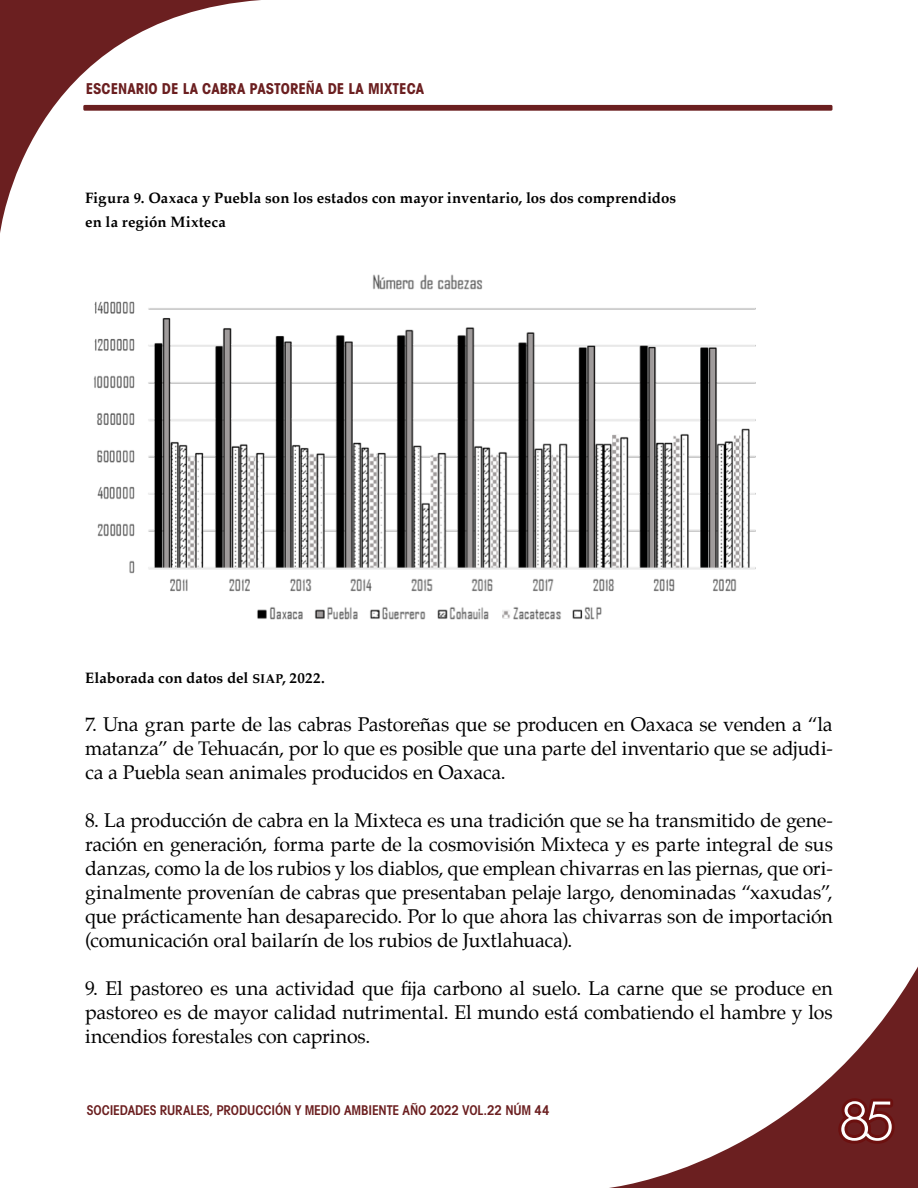
<style>
.page{position:relative;width:918px;height:1188px;background:#fff}
.page>*{position:absolute;margin:0;border:0;box-sizing:border-box;transform-origin:0 0}
.t1{font:60px "Martin Got URWT Ligh";color:#fff}
.t2{font:19.5px/24px "Palatino";letter-spacing:-.005em;color:#000;text-align:justify}
.t3{font:700 15px/24px "Palatino";letter-spacing:.005em;color:#000}
.t4{font:700 condensed 15px "Avant Garde";letter-spacing:.005em;color:#6b1f20}
.t5{font:13.5px "Avant Garde Cond Demi SC850";letter-spacing:-.01em;color:#6b1f20}
.s1{font-family:"Palatino Bold SC850";font-weight:400;font-size:12.75px}
</style>
<div class="page">
<div style="left:83px;top:105px;width:749px;height:6px;background:#6b1f20;border-radius:2px"></div>
<svg style="left:0;top:0;width:262px;height:233px"></svg>
<svg style="left:609px;top:966px;width:309px;height:222px"></svg>
<svg style="left:835px;top:1094px;width:64px;height:54px;background:#6b1717"></svg>
<img style="left:93px;top:274px;width:663px;height:346px">
<p class="t4" style="left:86px;top:79px;width:25px">ESCENARIO</p>
<p class="t4" style="left:162px;top:79px;width:121px">DE LA CABRA PASTORE</p>
<p class="t4" style="left:306px;top:79px;width:96px">ÑADE LA MIXTECA</p>
<p class="t3" style="left:85px;top:185px;width:593px">Figura 9. Oaxaca y Puebla son los estados con mayor inventario, los dos comprendidos en la región Mixteca</p>
<p class="t3" style="left:85px;top:665px;width:242px">Elaborada con datos del <span class="s1">siap</span>, 2022.</p>
<p class="t2" style="left:85px;top:712px;width:749px">7. Una gran parte de las cabras Pastoreñas que se producen en Oaxaca se venden a “la matanza” de Tehuacán, por lo que es posible que una parte del inventario que se adjudi&shy;ca a Puebla sean animales producidos en Oaxaca.</p>
<p class="t2" style="left:85px;top:808px;width:749px">8. La producción de cabra en la Mixteca es una tradición que se ha transmitido de gene&shy;ración en generación, forma parte de la cosmovisión Mixteca y es parte integral de sus danzas, como la de los rubios y los diablos, que emplean chivarras en las piernas, que ori&shy;ginalmente provenían de cabras que presentaban pelaje largo, denominadas “xaxudas”, que prácticamente han desaparecido. Por lo que ahora las chivarras son de importación (comunicación oral bailarín de los rubios de Juxtlahuaca).</p>
<p class="t2" style="left:85px;top:976px;width:749px">9. El pastoreo es una actividad que fija carbono al suelo. La carne que se produce en pastoreo es de mayor calidad nutrimental. El mundo está combatiendo el hambre y los incendios forestales con caprinos.</p>
<p class="t5" style="left:87px;top:1101px;width:464px">SOCIEDADES RURALES, PRODUCCIÓN Y MEDIO AMBIENTE AÑO 2022 VOL.22 NÚM 44</p>
<h1 class="t1" style="left:839px;top:1085px;width:57px">85</h1>
</div>
